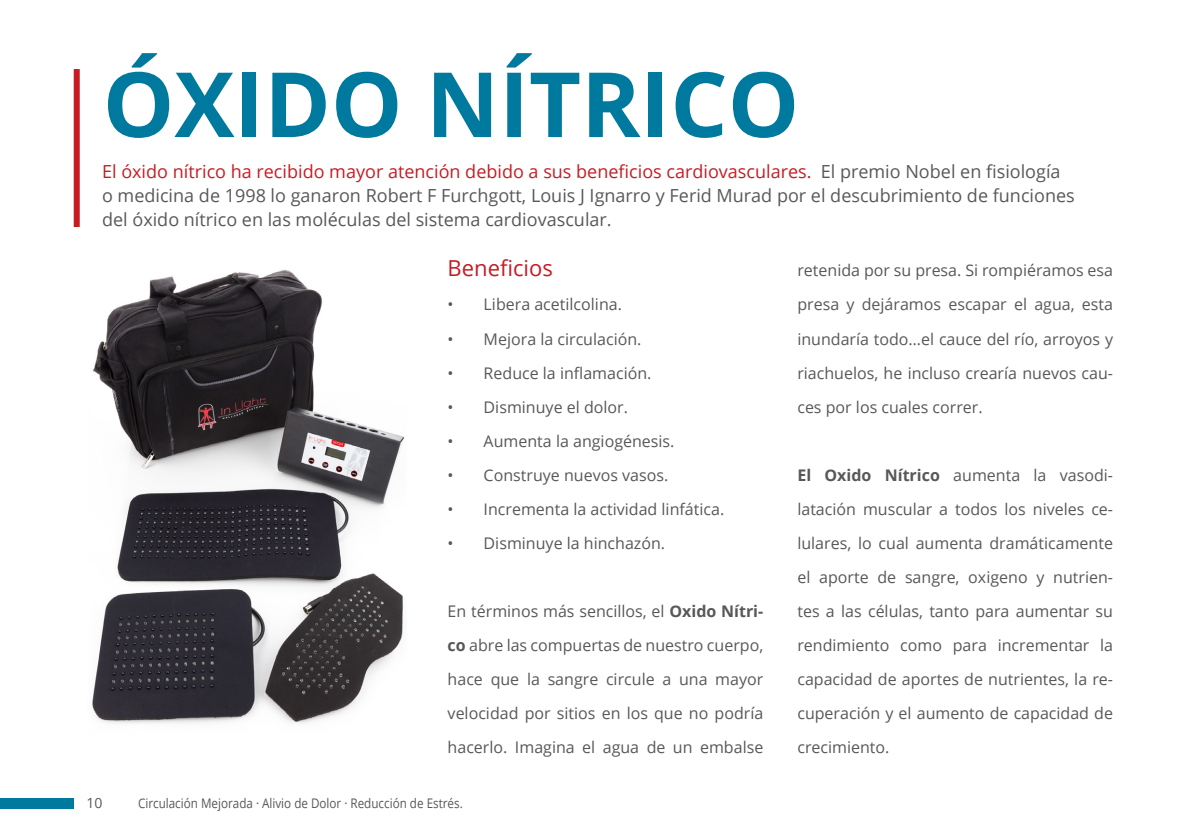
<style>
.page{position:relative;width:1191px;height:840px;background:#fff}
.page>*{position:absolute;margin:0;border:0;box-sizing:border-box;transform-origin:0 0}
.Header_Style_45pt{font:700 90px "Open Sans";color:#00799f}
.Parahraph_Header{font:22px "Open Sans";color:#c81b22}
.Header_Bottom_Text{font:18px/24px "Open Sans";color:#57585a}
.Maint_Text_style_8pt{font:16px/34px "Open Sans";color:#57585a;text-align:justify}
.t1{font:14px "Open Sans";color:#57585a}
.Maint_Text_style_8pt-2{font:13.2px "Open Sans";color:#57585a;scale:.88 1}
.s1{color:#c81b22}
.s2{font-weight:700}
</style>
<div class="page">
<div style="left:74px;top:69px;width:6px;height:158px;background:#c81b22"></div>
<img style="left:92px;top:270px;width:313px;height:454px">
<div style="left:0;top:797px;width:74px;height:11px;background:#00799f"></div>
<p class="Header_Style_45pt" style="left:103px;top:41px;width:698px">ÓXIDO NÍTRICO</p>
<p class="Header_Bottom_Text" style="left:102px;top:159px;width:974px"><span class="s1">El óxido nítrico ha recibido mayor atención debido a sus beneficios cardiovasculares.</span> El premio Nobel en fisiología o medicina de 1998 lo ganaron Robert F Furchgott, Louis J Ignarro y Ferid Murad por el descubrimiento de funciones del óxido nítrico en las moléculas del sistema cardiovascular.</p>
<p class="Parahraph_Header" style="left:447px;top:253px;width:107px">Beneficios</p>
<p class="Maint_Text_style_8pt" style="left:447px;top:287px;width:176px">• Libera acetilcolina.</p>
<p class="Maint_Text_style_8pt" style="left:447px;top:321px;width:195px">• Mejora la circulación.</p>
<p class="Maint_Text_style_8pt" style="left:447px;top:355px;width:205px">• Reduce la inflamación.</p>
<p class="Maint_Text_style_8pt" style="left:447px;top:389px;width:182px">• Disminuye el dolor.</p>
<p class="Maint_Text_style_8pt" style="left:447px;top:423px;width:228px">• Aumenta la angiogénesis.</p>
<p class="Maint_Text_style_8pt" style="left:447px;top:457px;width:222px">• Construye nuevos vasos.</p>
<p class="Maint_Text_style_8pt" style="left:447px;top:491px;width:278px">• Incrementa la actividad linfática.</p>
<p class="Maint_Text_style_8pt" style="left:447px;top:525px;width:219px">• Disminuye la hinchazón.</p>
<p class="Maint_Text_style_8pt" style="left:797px;top:253px;width:317px">retenida por su presa. Si rompiéramos esa presa y dejáramos escapar el agua, esta inundaría todo…el cauce del río, arroyos y riachuelos, he incluso crearía nuevos cau&shy;ces por los cuales correr.</p>
<p class="Maint_Text_style_8pt" style="left:797px;top:457px;width:317px"><span class="s2">El Oxido Nítrico</span> aumenta la vasodi&shy;latación muscular a todos los niveles ce&shy;lulares, lo cual aumenta dramáticamente el aporte de sangre, oxigeno y nutrien&shy;tes a las células, tanto para aumentar su rendimiento como para incrementar la capacidad de aportes de nutrientes, la re&shy;cuperación y el aumento de capacidad de crecimiento.</p>
<p class="Maint_Text_style_8pt" style="left:447px;top:593px;width:317px">En términos más sencillos, el <span class="s2">Oxido Nítri&shy;co</span> abre las compuertas de nuestro cuerpo, hace que la sangre circule a una mayor velocidad por sitios en los que no podría hacerlo. Imagina el agua de un embalse</p>
<p class="t1" style="left:86px;top:793px;width:18px">10</p>
<p class="Maint_Text_style_8pt-2" style="left:138px;top:793px;width:370px">Circulación Mejorada · Alivio de Dolor · Reducción de Estrés.</p>
</div>
